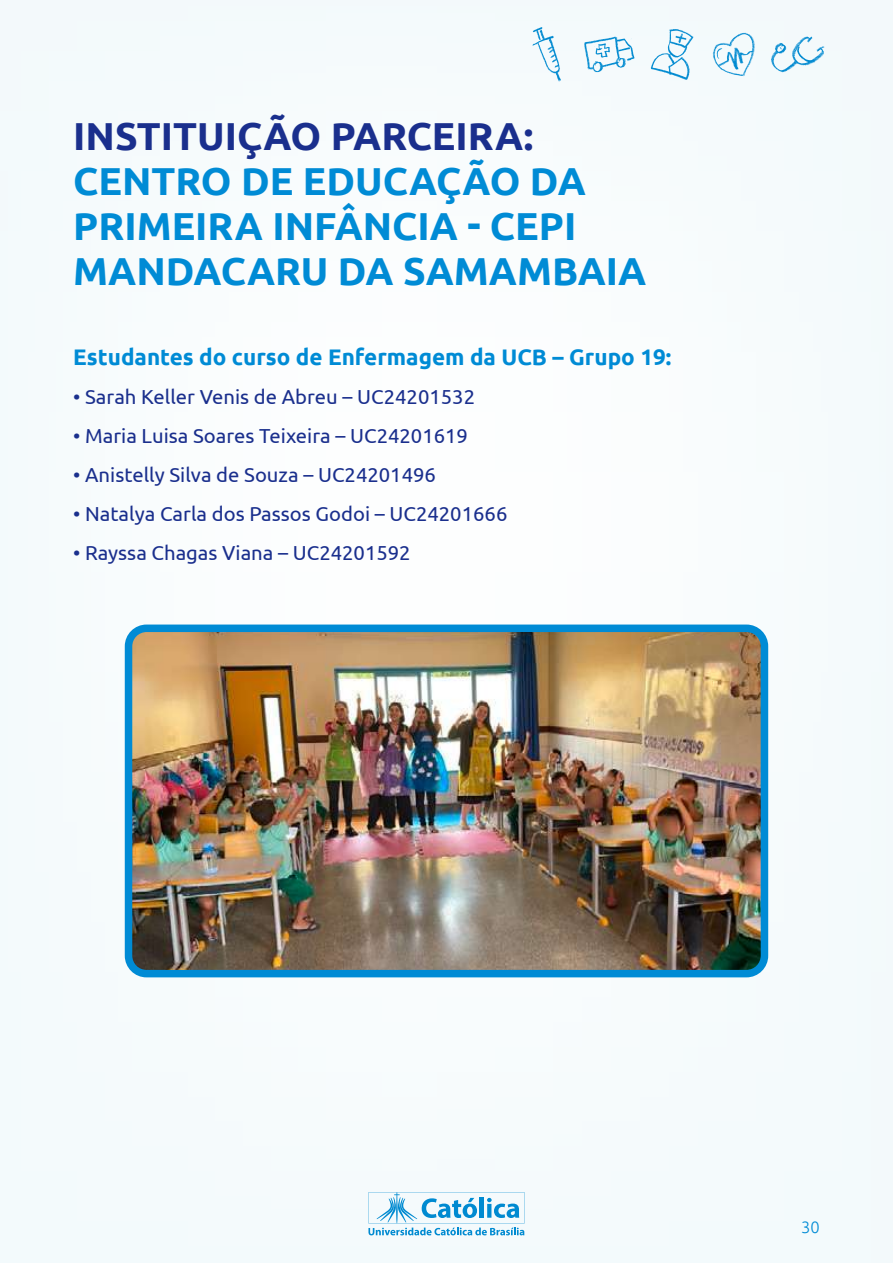
<style>
.page{position:relative;width:893px;height:1263px;background:#f6fbfc}
.page>*{position:absolute;margin:0;border:0;box-sizing:border-box;transform-origin:0 0}
.t1{font:700 39px/45px "Ubuntu";color:#008bd5}
.t2{font:700 39px "Ubuntu";color:#1a2f8d}
.t3{font:700 22.5px "Ubuntu";color:#008bd5}
.t4{font:20.25px "Ubuntu";color:#1a2f8d}
.t5{font:300 16.5px "Ubuntu";color:#008bd5}
</style>
<div class="page">
<svg style="left:532px;top:27px;width:29px;height:55px"></svg>
<svg style="left:771px;top:36px;width:53px;height:36px"></svg>
<svg style="left:713px;top:33px;width:42px;height:43px"></svg>
<svg style="left:584px;top:37px;width:50px;height:35px"></svg>
<svg style="left:651px;top:29px;width:42px;height:51px"></svg>
<svg style="left:368px;top:1192px;width:157px;height:43px"></svg>
<img style="left:129px;top:628px;width:635px;height:346px">
<div style="left:125px;top:624px;width:643px;height:353px;border:8px solid #008bd5;border-radius:18px"></div>
<h1 class="t2" style="left:73px;top:112px;width:462px">INSTITUIÇÃO PARCEIRA:</h1>
<h1 class="t1" style="left:73px;top:158px;width:575px">CENTRO DE EDUCAÇÃO DA<br>PRIMEIRA INFÂNCIA - CEPI<br>MANDACARU DA SAMAMBAIA</h1>
<p class="t3" style="left:73px;top:343px;width:600px">Estudantes do curso de Enfermagem da UCB – Grupo 19:</p>
<p class="t4" style="left:73px;top:384px;width:403px">• Sarah Keller Venis de Abreu – UC24201532</p>
<p class="t4" style="left:73px;top:423px;width:396px">• Maria Luisa Soares Teixeira – UC24201619</p>
<p class="t4" style="left:73px;top:462px;width:364px">• Anistelly Silva de Souza – UC24201496</p>
<p class="t4" style="left:73px;top:501px;width:436px">• Natalya Carla dos Passos Godoi – UC24201666</p>
<p class="t4" style="left:73px;top:540px;width:339px">• Rayssa Chagas Viana – UC24201592</p>
<p class="t5" style="left:801px;top:1217px;width:20px">30</p>
</div>
